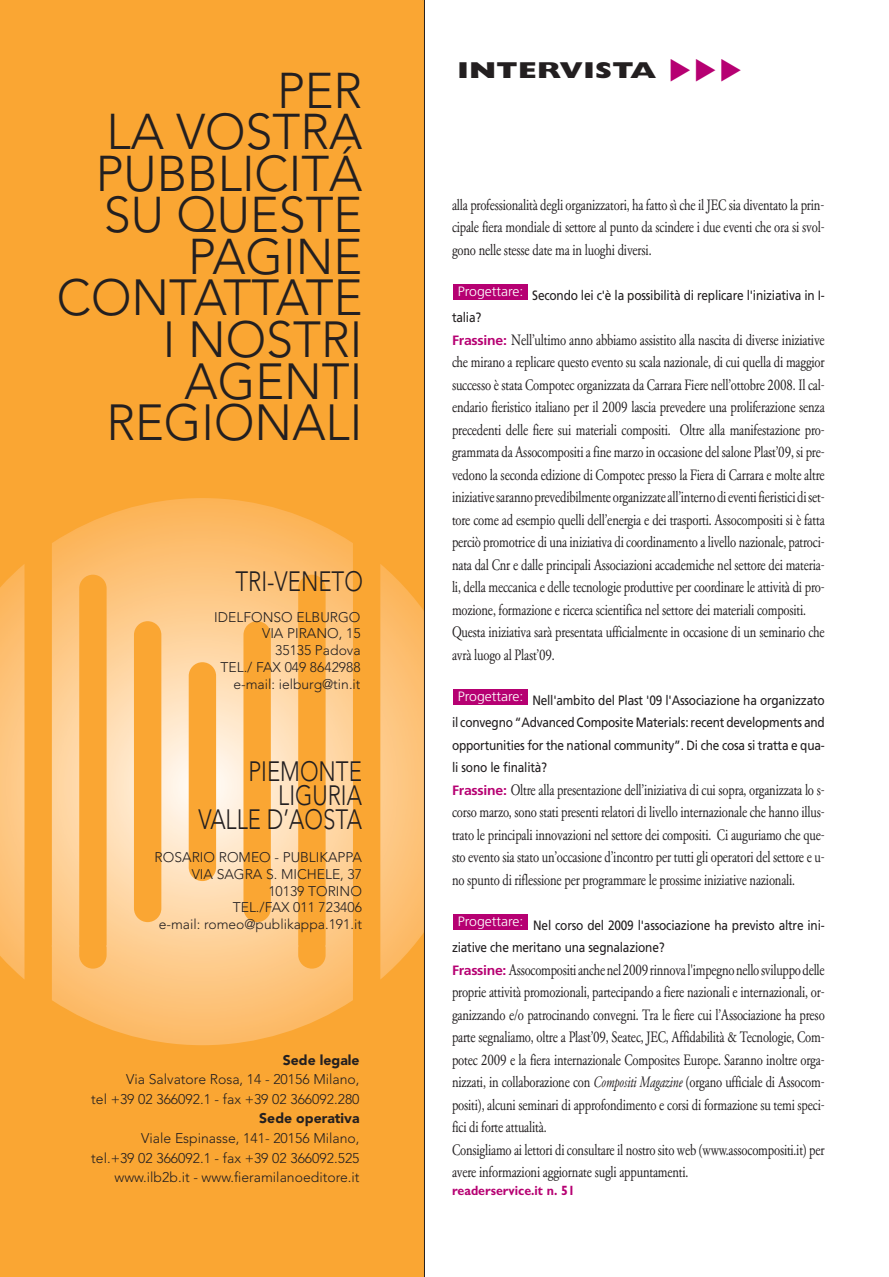
<style>
.page{position:relative;width:889px;height:1277px;background:#fff}
.page>*{position:absolute;margin:0;border:0;box-sizing:border-box;transform-origin:0 0}
.t1{font:50.25px/41.5px "Avenir LT Light+XJRGNT";color:#231f20;text-align:right;scale:.96 1}
.t2{font:49.8px/41.5px "Avenir LT Light+XJRGNT";color:#231f20;text-align:right}
.t3{font:27.75px/24px "Avenir LT Light+XJRGNT";color:#231f20;text-align:right;scale:.8 1}
.t4{font:800 23.1px "Gill Sans";letter-spacing:.015em;color:#231f20;scale:1.27 1}
.t5{font:15.75px/22.5px "Garamond Classico";letter-spacing:-.015em;color:#231f20;text-align:justify;scale:.78 1}
.t6{font:13.95px/16.6px "Avenir LT Light+XJRGNT";color:#231f20;text-align:right}
.t7{font:13.95px "Avenir LT Black+QHVUOW";color:#231f20}
.t8{font:13.5px/22.5px "Frutiger LT";letter-spacing:-.015em;color:#231f20;text-align:justify;scale:.88 1}
.t9{font:300 13.5px "Frutiger LT";color:#fff;scale:1.04 1}
.t10{font:700 13.5px "Gill Sans CELT";color:#b60072;scale:.92 1}
.s1{font-family:"Frutiger LT";font-weight:700;font-size:13.5px;color:#b60072}
.s2{font-style:italic}
</style>
<div class="page">
<div style="left:453px;top:914px;width:74px;height:16px;background:#b60072"></div>
<div style="left:453px;top:689px;width:74px;height:16px;background:#b60072"></div>
<div style="left:453px;top:284px;width:74px;height:16px;background:#b60072"></div>
<svg style="left:0;top:0;width:425px;height:1277px;background:#faaf48"></svg>
<h2 class="t2" style="left:96px;top:72px;width:268px">PER<br>LA VOSTRA<br>PUBBLICITÁ<br>SU QUESTE<br>PAGINE</h2>
<h1 class="t1" style="left:57px;top:280px;width:320px">CONTATTATE<br>I NOSTRI<br>AGENTI<br>REGIONALI</h1>
<h3 class="t3" style="left:235px;top:571px;width:161px">TRI-VENETO</h3>
<p class="t6" style="left:214px;top:609px;width:148px">IDELFONSO ELBURGO<br>VIA PIRANO, 15<br>35135 Padova<br>TEL./ FAX 049 8642988 e-mail: ielburg@tin.it</p>
<h3 class="t3" style="left:198px;top:761px;width:206px">PIEMONTE<br>LIGURIA<br>VALLE D’AOSTA</h3>
<p class="t6" style="left:155px;top:850px;width:209px">ROSARIO ROMEO - PUBLIKAPPA<br>VIA SAGRA S. MICHELE, 37<br>10139 TORINO<br>TEL./FAX 011 723406<br>e-mail: romeo@publikappa.191.it</p>
<p class="t7" style="left:283px;top:1053px;width:78px">Sede legale</p>
<p class="t6" style="left:91px;top:1070px;width:270px;line-height:19.6px">Via Salvatore Rosa, 14 - 20156 Milano,<br>tel +39 02 366092.1 - fax +39 02 366092.280</p>
<p class="t7" style="left:259px;top:1112px;width:102px">Sede operativa</p>
<p class="t6" style="left:91px;top:1129px;width:270px;line-height:19.6px">Viale Espinasse, 141- 20156 Milano,<br>tel.+39 02 366092.1 - fax +39 02 366092.525 www.ilb2b.it - www.fieramilanoeditore.it</p>
<h3 class="t4" style="left:457px;top:62px;width:158px">INTERVISTA</h3>
<p class="t5" style="left:452px;top:195px;width:479px">alla professionalità degli organizzatori, ha fatto sì che il JEC sia diventato la prin&shy;cipale fiera mondiale di settore al punto da scindere i due eventi che ora si svol&shy;gono nelle stesse date ma in luoghi diversi.</p>
<p class="t8" style="left:532px;top:284px;width:334px">Secondo lei c'è la possibilità di replicare l'iniziativa in I-</p>
<p class="t8" style="left:452px;top:307px;width:35px">talia?</p>
<p class="t5" style="left:452px;top:330px;width:479px;text-align:left"><span class="s1">Frassine:</span> Nell’ultimo anno abbiamo assistito alla nascita di diverse iniziative che mirano a replicare questo evento su scala nazionale, di cui quella di maggior successo è stata Compotec organizzata da Carrara Fiere nell’ottobre 2008. Il cal&shy;endario fieristico italiano per il 2009 lascia prevedere una proliferazione senza precedenti delle fiere sui materiali compositi. Oltre alla manifestazione pro&shy;grammata da Assocompositi a fine marzo in occasione del salone Plast’09, si pre&shy;vedono la seconda edizione di Compotec presso la Fiera di Carrara e molte altre iniziative saranno prevedibilmente organizzate all’interno di eventi fieristici di set&shy;tore come ad esempio quelli dell’energia e dei trasporti. Assocompositi si è fatta perciò promotrice di una iniziativa di coordinamento a livello nazionale, patroci&shy;nata dal Cnr e dalle principali Associazioni accademiche nel settore dei materia&shy;li, della meccanica e delle tecnologie produttive per coordinare le attività di pro&shy;mozione, formazione e ricerca scientifica nel settore dei materiali compositi.<br>Questa iniziativa sarà presentata ufficialmente in occasione di un seminario che avrà luogo al Plast’09.</p>
<p class="t8" style="left:452px;top:689px;width:425px;text-indent:80px">Nell'ambito del Plast '09 l'Associazione ha organizzato il convegno “Advanced Composite Materials: recent developments and opportunities for the national community”. Di che cosa si tratta e qua&shy;li sono le finalità?</p>
<p class="t5" style="left:452px;top:780px;width:479px"><span class="s1">Frassine:</span> Oltre alla presentazione dell’iniziativa di cui sopra, organizzata lo s&shy;corso marzo, sono stati presenti relatori di livello internazionale che hanno illus&shy;trato le principali innovazioni nel settore dei compositi. Ci auguriamo che que&shy;sto evento sia stato un’occasione d’incontro per tutti gli operatori del settore e u&shy;no spunto di riflessione per programmare le prossime iniziative nazionali.</p>
<p class="t8" style="left:452px;top:914px;width:425px;text-indent:81px">Nel corso del 2009 l'associazione ha previsto altre ini&shy;ziative che meritano una segnalazione?</p>
<p class="t5" style="left:452px;top:960px;width:479px;text-align:left"><span class="s1">Frassine:</span> Assocompositi anche nel 2009 rinnova l'impegno nello sviluppo delle proprie attività promozionali, partecipando a fiere nazionali e internazionali, or&shy;ganizzando e/o patrocinando convegni. Tra le fiere cui l’Associazione ha preso parte segnaliamo, oltre a Plast’09, Seatec, JEC, Affidabilità &amp; Tecnologie, Com&shy;potec 2009 e la fiera internazionale Composites Europe. Saranno inoltre orga&shy;nizzati, in collaborazione con <span class="s2">Compositi Magazine</span> (organo ufficiale di Assocom&shy;positi), alcuni seminari di approfondimento e corsi di formazione su temi speci&shy;fici di forte attualità.<br>Consigliamo ai lettori di consultare il nostro sito web (www.assocompositi.it) per avere informazioni aggiornate sugli appuntamenti.</p>
<p class="t10" style="left:452px;top:1183px;width:135px">readerservice.it n. 51</p>
<p class="t9" style="left:457px;top:283px;width:65px">Progettare:</p>
<p class="t9" style="left:457px;top:688px;width:65px">Progettare:</p>
<p class="t9" style="left:457px;top:913px;width:65px">Progettare:</p>
</div>
